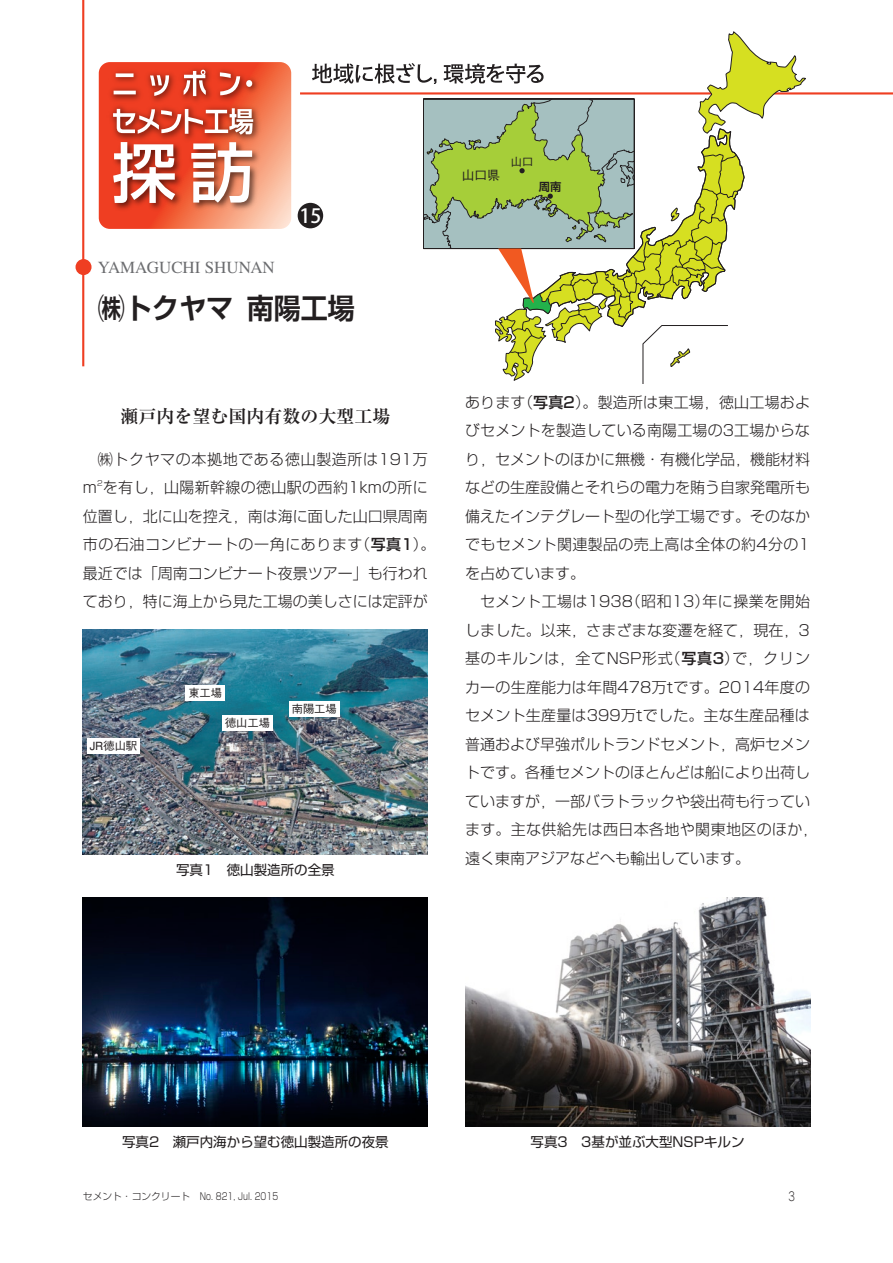
<style>
.page{position:relative;width:893px;height:1263px;background:#fff}
.page>*{position:absolute;margin:0;border:0;box-sizing:border-box;transform-origin:0 0}
.t1{font:700 28.5px "Shin Go De";color:#231f20;scale:.95 1}
.t2{font:500 19.5px "Koz Go Pro";color:#fff}
.t3{font:700 18px "Ryumin";color:#231f20}
.t4{font:16.95px "Times";color:#6c6d70}
.t5{font:300 15px/28.5px "Shin Go";letter-spacing:.01em;color:#231f20;text-align:center}
.t6{font:13.5px "Shin Go";color:#231f20}
.t7{font:500 12.75px "Gothic BBB";color:#231f20}
.t8{font:500 11.25px "Gothic BBB";color:#231f20}
.t9{font:700 11.25px "Shin Go De";color:#231f20}
.t10{font:300 9.75px "Shin Go";color:#231f20}
.s1{font-weight:500}
</style>
<div class="page">
<hr style="left:82px;top:0;width:2px;height:366px;background:#ef3e22">
<div style="left:76px;top:259px;width:16px;height:16px;background:#ef3e22;border-radius:50%"></div>
<hr style="left:300px;top:92px;width:593px;height:3px;background:#ef3e22">
<svg style="left:99px;top:62px;width:192px;height:167px"></svg>
<svg style="left:312px;top:31px;width:494px;height:353px"></svg>
<div style="left:298px;top:203px;width:25px;height:25px;background:#231f20;border-radius:50%"></div>
<img style="left:83px;top:629px;width:345px;height:226px">
<div style="left:87px;top:738px;width:52px;height:15px;background:#fff"></div>
<div style="left:185px;top:685px;width:40px;height:15px;background:#fff"></div>
<div style="left:222px;top:715px;width:51px;height:15px;background:#fff"></div>
<div style="left:289px;top:701px;width:50px;height:15px;background:#fff"></div>
<img style="left:465px;top:897px;width:345px;height:230px">
<img style="left:83px;top:897px;width:345px;height:230px">
<p class="t4" style="left:98px;top:258px;width:178px">YAMAGUCHI SHUNAN</p>
<h2 class="t2" style="left:299px;top:203px;width:23px">15</h2>
<h1 class="t1" style="left:98px;top:289px;width:272px">㈱トクヤマ 南陽工場</h1>
<p class="t3" style="left:120px;top:405px;width:271px">瀬戸内を望む国内有数の大型工場</p>
<p class="t5" style="left:83px;top:444px;width:354px">㈱トクヤマの本拠地である徳山製造所は191万m<sup>2</sup>を有し，山陽新幹線の徳山駅の西約1kmの所に位置し，北に山を控え，南は海に面した山口県周南市の石油コンビナートの一角にあります（<span class="s1">写真1</span>）。最近では「周南コンビナート夜景ツアー」も行われており，特に海上から見た工場の美しさには定評が</p>
<p class="t8" style="left:90px;top:739px;width:49px">JR徳山駅</p>
<p class="t8" style="left:188px;top:687px;width:35px">東工場</p>
<p class="t8" style="left:225px;top:717px;width:46px">徳山工場</p>
<p class="t8" style="left:292px;top:702px;width:46px">南陽工場</p>
<p class="t6" style="left:176px;top:861px;width:160px">写真1　徳山製造所の全景</p>
<p class="t7" style="left:462px;top:168px;width:40px">山口県</p>
<p class="t8" style="left:511px;top:155px;width:24px">山口</p>
<p class="t9" style="left:539px;top:179px;width:24px">周南</p>
<p class="t5" style="left:465px;top:387px;width:346px;text-align:justify">あります（<span class="s1">写真2</span>）。製造所は東工場，徳山工場およびセメントを製造している南陽工場の3工場からなり，セメントのほかに無機・有機化学品，機能材料などの生産設備とそれらの電力を賄う自家発電所も備えたインテグレート型の化学工場です。そのなかでもセメント関連製品の売上高は全体の約4分の1を占めています。</p>
<p class="t5" style="left:465px;top:586px;width:354px;text-align:left;text-indent:15px">セメント工場は1938（昭和13）年に操業を開始しました。以来，さまざまな変遷を経て，現在，3基のキルンは，全てNSP形式（<span class="s1">写真3</span>）で，クリンカーの生産能力は年間478万tです。2014年度のセメント生産量は399万tでした。主な生産品種は普通および早強ポルトランドセメント，高炉セメントです。各種セメントのほとんどは船により出荷していますが，一部バラトラックや袋出荷も行っています。主な供給先は西日本各地や関東地区のほか，遠く東南アジアなどへも輸出しています。</p>
<p class="t6" style="left:122px;top:1133px;width:268px">写真2　瀬戸内海から望む徳山製造所の夜景</p>
<p class="t6" style="left:531px;top:1133px;width:215px">写真3　3基が並ぶ大型NSPキルン</p>
<p class="t10" style="left:83px;top:1190px;width:197px">セメント・コンクリート　No. 821, Jul. 2015</p>
</div>
